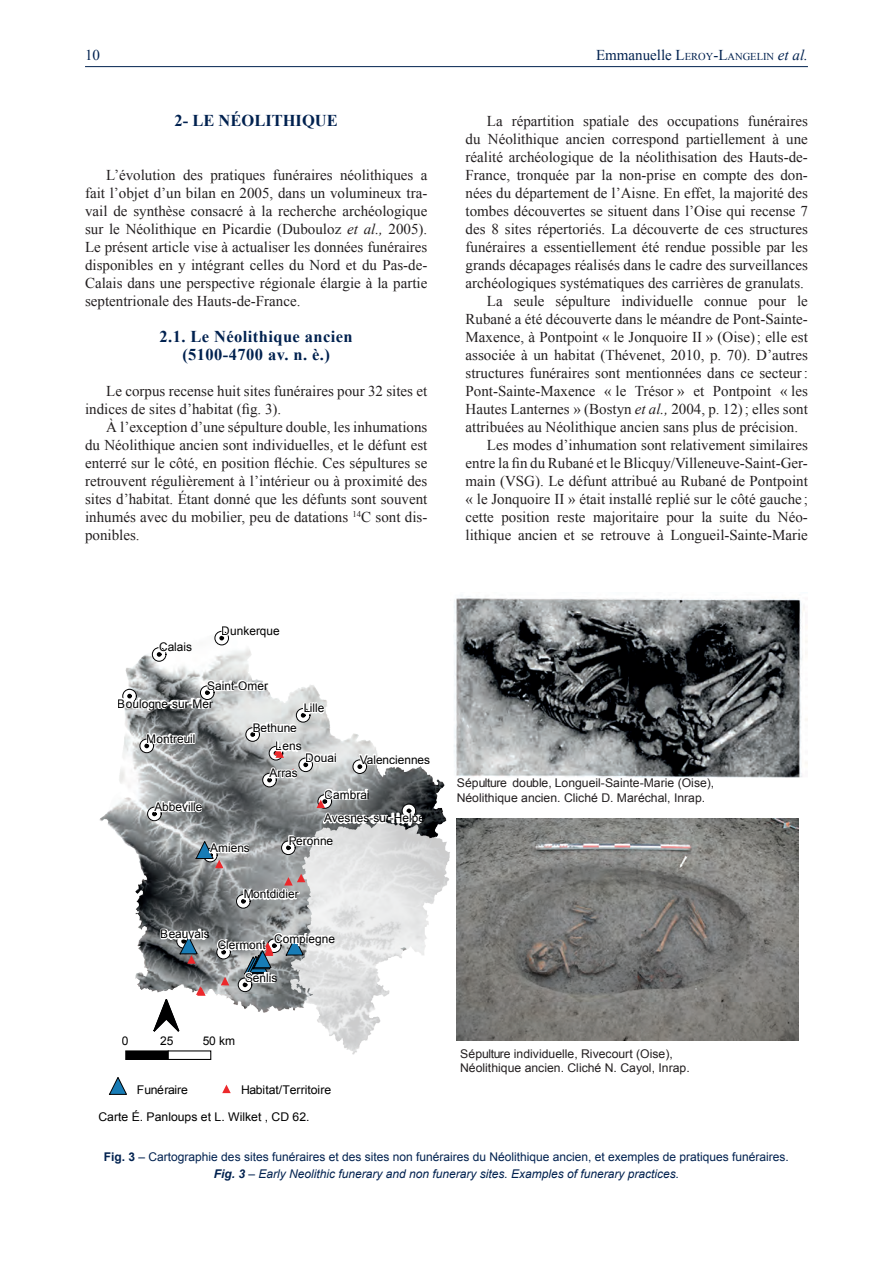
<style>
.page{position:relative;width:893px;height:1263px;background:#fff}
.page>*{position:absolute;margin:0;border:0;box-sizing:border-box;transform-origin:0 0}
.t1{font:700 16.5px/18px "Times New Roman";letter-spacing:.025em;color:#00214f;text-align:center}
.t2{font:700 16.5px "Times New Roman";color:#00214f}
.t3{font:15px/18px "Times New Roman";color:#231f20;text-align:justify}
.t4{font:15px "Times New Roman";color:#00214f}
.t5{font:12px/16.5px "Arial";color:#00214f;text-align:center}
.t6{font:12px/14.4px "Arial";color:#231f20}
.t7{font:12px "Arial";color:#000001}
.t8{font:11.85px "Arial";color:#000001}
.t9{font:10.5px "Times New Roman";color:#00214f}
.s1{font-size:15px}
.s2{font-style:italic;font-size:15px}
.s3{font-style:italic}
.s4{font-weight:700}
.s5{font-weight:700;font-style:italic}
</style>
<div class="page">
<hr style="left:85px;top:66px;width:723px;height:1px;background:#00214f">
<img style="left:457px;top:818px;width:341px;height:223px">
<img style="left:454px;top:595px;width:354px;height:183px">
<svg style="left:211px;top:775px;width:239px;height:281px"></svg>
<div style="left:126px;top:1051px;width:42px;height:8px;background:#000001"></div>
<div style="left:125px;top:1050px;width:86px;height:10px;border:1px solid #000001"></div>
<svg style="left:99px;top:630px;width:331px;height:408px"></svg>
<svg style="left:108px;top:1077px;width:19px;height:18px"></svg>
<svg style="left:222px;top:1084px;width:9px;height:9px"></svg>
<p class="t4" style="left:85px;top:45px;width:16px">10</p>
<p class="t9" style="left:596px;top:49px;width:213px"><span class="s1">Emmanuelle</span> <span class="s1">L</span>EROY<span class="s1">-L</span>ANGELIN <span class="s2">et al.</span></p>
<p class="t2" style="left:175px;top:109px;width:165px">2- LE NÉOLITHIQUE</p>
<p class="t3" style="left:85px;top:166px;width:344px;text-indent:21px">L’évolution des pratiques funéraires néolithiques a fait l’objet d’un bilan en 2005, dans un volumineux tra&shy;vail de synthèse consacré à la recherche archéologique sur le Néolithique en Picardie (Dubouloz <span class="s3">et al.,</span> 2005).<br>Le présent article vise à actualiser les données funéraires disponibles en y intégrant celles du Nord et du Pas-de-Calais dans une perspective régionale élargie à la partie septentrionale des Hauts-de-France.</p>
<p class="t1" style="left:160px;top:327px;width:195px">2.1. Le Néolithique ancien (5100-4700 av. n. è.)</p>
<p class="t3" style="left:85px;top:382px;width:344px;text-indent:21px">Le corpus recense huit sites funéraires pour 32 sites et indices de sites d’habitat (fig. 3).</p>
<p class="t3" style="left:85px;top:418px;width:344px;text-indent:21px">À l’exception d’une sépulture double, les inhumations du Néolithique ancien sont individuelles, et le défunt est enterré sur le côté, en position fléchie. Ces sépultures se retrouvent régulièrement à l’intérieur ou à proximité des sites d’habitat. Étant donné que les défunts sont souvent inhumés avec du mobilier, peu de datations <sup>14</sup>C sont dis&shy;ponibles.</p>
<p class="t3" style="left:487px;top:112px;width:323px">La répartition spatiale des occupations funéraires</p>
<p class="t3" style="left:466px;top:130px;width:344px">du Néolithique ancien correspond partiellement à une</p>
<p class="t3" style="left:466px;top:148px;width:344px">réalité archéologique de la néolithisation des Hauts-de-</p>
<p class="t3" style="left:466px;top:166px;width:344px">France, tronquée par la non-prise en compte des don-</p>
<p class="t3" style="left:466px;top:184px;width:344px">nées du département de l’Aisne. En effet, la majorité des</p>
<p class="t3" style="left:466px;top:202px;width:344px">tombes découvertes se situent dans l’Oise qui recense 7</p>
<p class="t3" style="left:466px;top:220px;width:344px">des 8 sites répertoriés. La découverte de ces structures</p>
<p class="t3" style="left:466px;top:238px;width:344px">funéraires a essentiellement été rendue possible par les</p>
<p class="t3" style="left:466px;top:256px;width:344px">grands décapages réalisés dans le cadre des surveillances</p>
<p class="t3" style="left:466px;top:274px;width:340px">archéologiques systématiques des carrières de granulats.</p>
<p class="t3" style="left:487px;top:292px;width:323px">La seule sépulture individuelle connue pour le</p>
<p class="t3" style="left:466px;top:310px;width:344px">Rubané a été découverte dans le méandre de Pont-Sainte-</p>
<p class="t3" style="left:466px;top:328px;width:344px">Maxence, à Pontpoint « le Jonquoire II » (Oise); elle est</p>
<p class="t3" style="left:466px;top:346px;width:344px">associée à un habitat (Thévenet, 2010, p. 70). D’autres</p>
<p class="t3" style="left:466px;top:364px;width:344px">structures funéraires sont mentionnées dans ce secteur:</p>
<p class="t3" style="left:466px;top:382px;width:344px">Pont-Sainte-Maxence « le Trésor » et Pontpoint « les</p>
<p class="t3" style="left:466px;top:400px;width:344px">Hautes Lanternes » (Bostyn <span class="s3">et al.,</span> 2004, p. 12); elles sont</p>
<p class="t3" style="left:466px;top:418px;width:334px">attribuées au Néolithique ancien sans plus de précision.</p>
<p class="t3" style="left:487px;top:436px;width:323px">Les modes d’inhumation sont relativement similaires</p>
<p class="t3" style="left:466px;top:454px;width:344px">entre la fin du Rubané et le Blicquy/Villeneuve-Saint-Ger-</p>
<p class="t3" style="left:466px;top:472px;width:344px">main (VSG). Le défunt attribué au Rubané de Pontpoint</p>
<p class="t3" style="left:466px;top:490px;width:344px">« le Jonquoire II » était installé replié sur le côté gauche ;</p>
<p class="t3" style="left:466px;top:508px;width:344px">cette position reste majoritaire pour la suite du Néo-</p>
<p class="t3" style="left:466px;top:526px;width:344px">lithique ancien et se retrouve à Longueil-Sainte-Marie</p>
<p class="t8" style="left:159px;top:639px;width:34px">Calais</p>
<p class="t8" style="left:222px;top:623px;width:60px">Dunkerque</p>
<p class="t8" style="left:207px;top:678px;width:62px">Saint-Omer</p>
<p class="t8" style="left:118px;top:696px;width:97px">Boulogne-sur-Mer</p>
<p class="t8" style="left:303px;top:700px;width:23px">Lille</p>
<p class="t8" style="left:147px;top:731px;width:50px">Montreuil</p>
<p class="t8" style="left:154px;top:799px;width:50px">Abbeville</p>
<p class="t8" style="left:253px;top:720px;width:46px">Bethune</p>
<p class="t8" style="left:276px;top:738px;width:27px">Lens</p>
<p class="t8" style="left:269px;top:765px;width:30px">Arras</p>
<p class="t8" style="left:306px;top:750px;width:33px">Douai</p>
<p class="t8" style="left:360px;top:752px;width:72px">Valenciennes</p>
<p class="t8" style="left:325px;top:787px;width:46px">Cambrai</p>
<p class="t8" style="left:210px;top:840px;width:41px">Amiens</p>
<p class="t8" style="left:324px;top:810px;width:102px">Avesnes-sur-Helpe</p>
<p class="t8" style="left:288px;top:833px;width:46px">Peronne</p>
<p class="t8" style="left:243px;top:886px;width:57px">Montdidier</p>
<p class="t8" style="left:161px;top:926px;width:50px">Beauvais</p>
<p class="t8" style="left:218px;top:937px;width:50px">Clermont</p>
<p class="t8" style="left:274px;top:931px;width:62px">Compiegne</p>
<p class="t8" style="left:245px;top:970px;width:34px">Senlis</p>
<p class="t7" style="left:122px;top:1033px;width:8px">0</p>
<p class="t7" style="left:160px;top:1033px;width:15px">25</p>
<p class="t7" style="left:202px;top:1033px;width:34px">50 km</p>
<p class="t7" style="left:137px;top:1082px;width:53px">Funéraire</p>
<p class="t7" style="left:241px;top:1082px;width:92px">Habitat/Territoire</p>
<p class="t6" style="left:457px;top:776px;width:259px">Sépulture double, Longueil-Sainte-Marie (Oise),<br>Néolithique ancien. Cliché D. Maréchal, Inrap.</p>
<p class="t6" style="left:460px;top:1046px;width:231px">Sépulture individuelle, Rivecourt (Oise),<br>Néolithique ancien. Cliché N. Cayol, Inrap.</p>
<p class="t7" style="left:98px;top:1109px;width:213px">Carte É. Panloups et L. Wilket , CD 62.</p>
<p class="t5" style="left:104px;top:1149px;width:686px"><span class="s4">Fig. 3</span> – Cartographie des sites funéraires et des sites non funéraires du Néolithique ancien, et exemples de pratiques funéraires.<br><span class="s5">Fig. 3</span> <span class="s3">– Early Neolithic funerary and non funerary sites. Examples of funerary practices.</span></p>
</div>
